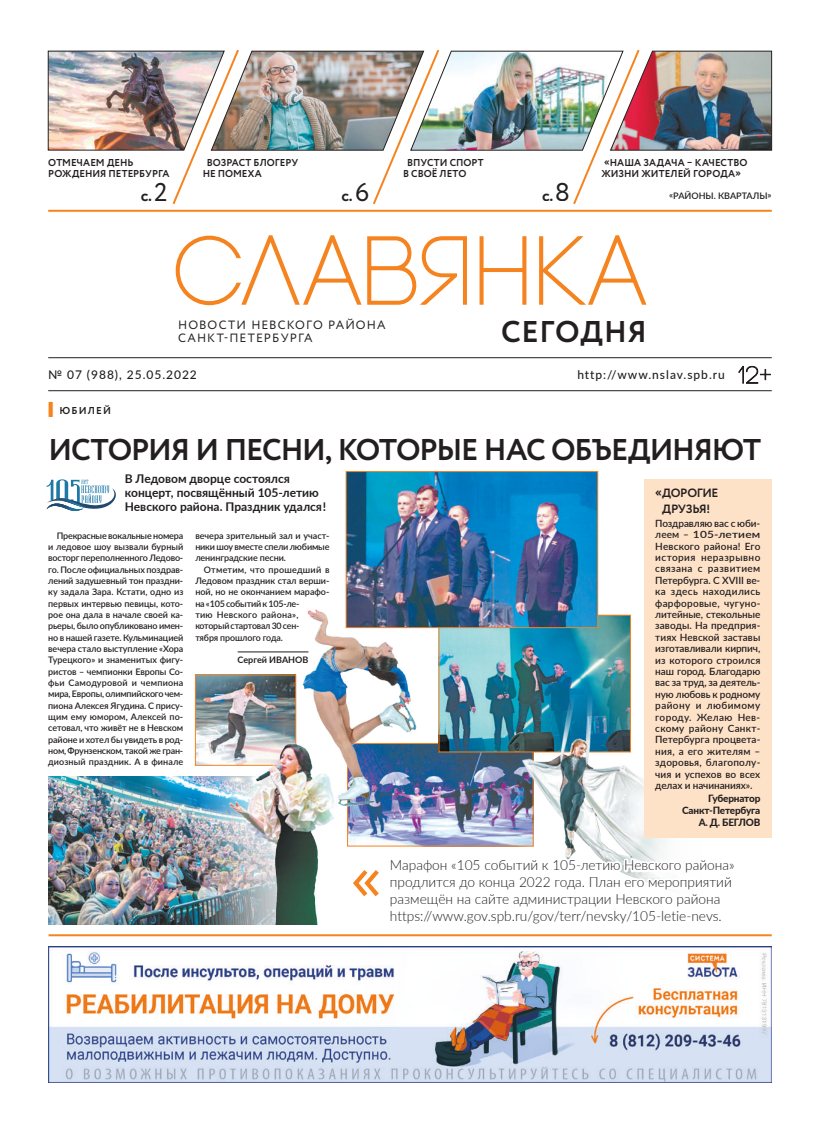
<style>
.page{position:relative;width:820px;height:1134px;background:#fff}
.page>*{position:absolute;margin:0;border:0;box-sizing:border-box;transform-origin:0 0}
.t1{font:60px "Circe";color:#f58420}
.t2{font:700 30px "Circe";letter-spacing:-.035em;color:#231f20}
.t3{font:700 30px "Circe";letter-spacing:.025em;color:#231f20}
.t4{font:700 16px "Circe";color:#231f20}
.t5{font:300 14px/17px "Lato";color:#231f20}
.t6{font:700 12px/14px "Lato";color:#231f20}
.t7{font:500 12px "Lato";letter-spacing:.08em;color:#231f20}
.t8{font:12px/12.8px "Circe";letter-spacing:.085em;color:#231f20}
.t9{font:700 12px/15.4px "Circe";letter-spacing:-.035em;color:#231f20;text-align:center}
.t10{font:600 10px/11.4px "Lato";letter-spacing:.005em;color:#231f20;text-align:justify}
.t11{font:700 10px/11px "Circe";letter-spacing:.005em;color:#231f20}
.t12{font:800 10px/12.4px "Lato";letter-spacing:-.02em;color:#231f20;text-align:right}
.t13{font:600 9px/11.3px "Lato";letter-spacing:-.01em;color:#231f20;text-align:justify}
.t14{font:700 9px "Lato";color:#231f20}
.s1{font-weight:400;font-size:25.7px}
.s2{font-family:"Code Pro Light";font-weight:400;font-size:24px}
</style>
<div class="page">
<img style="left:563px;top:617px;width:65px;height:65px">
<hr style="left:48px;top:210px;width:723px;height:2px;background:#f58420">
<hr style="left:48px;top:934px;width:723px;height:2px;background:#f58420">
<img style="left:48px;top:947px;width:723px;height:136px">
<img style="left:348px;top:473px;width:247px;height:153px">
<div style="left:346px;top:471px;width:251px;height:157px;border:1px solid #f58420"></div>
<img style="left:49px;top:776px;width:73px;height:148px">
<svg style="left:46px;top:479px;width:70px;height:32px"></svg>
<img style="left:194px;top:533px;width:369px;height:173px">
<img style="left:427px;top:682px;width:204px;height:109px">
<img style="left:122px;top:706px;width:329px;height:218px">
<div style="left:623px;top:763px;width:148px;height:160px;background:#fff"></div>
<div style="left:643px;top:479px;width:128px;height:359px;background:#fee2c8"></div>
<img style="left:386px;top:791px;width:352px;height:264px">
<img style="left:48px;top:49px;width:723px;height:156px">
<svg style="left:175px;top:235px;width:292px;height:71px"></svg>
<svg style="left:479px;top:236px;width:48px;height:69px"></svg>
<svg style="left:539px;top:235px;width:108px;height:70px"></svg>
<hr style="left:48px;top:357px;width:723px;height:1px;background:#231f20">
<hr style="left:48px;top:390px;width:723px;height:1px;background:#231f20">
<svg style="left:738px;top:366px;width:32px;height:18px"></svg>
<p class="t11" style="left:48px;top:158px;width:122px">ОТМЕЧАЕМ ДЕНЬ<br>РОЖДЕНИЯ ПЕТЕРБУРГА</p>
<p class="t11" style="left:202px;top:158px;width:97px;text-indent:4px">ВОЗРАСТ БЛОГЕРУ<br>НЕ ПОМЕХА</p>
<p class="t11" style="left:403px;top:158px;width:82px;text-indent:4px">ВПУСТИ СПОРТ<br>В СВОЁ ЛЕТО</p>
<h3 class="t4" style="left:141px;top:184px;width:29px">с.<span class="s1">2</span></h3>
<h3 class="t4" style="left:341px;top:184px;width:29px">с.<span class="s1">6</span></h3>
<h3 class="t4" style="left:542px;top:184px;width:29px">с.<span class="s1">8</span></h3>
<p class="t11" style="left:601px;top:158px;width:147px">«НАША ЗАДАЧА – КАЧЕСТВО<br>ЖИЗНИ ЖИТЕЛЕЙ ГОРОДА»</p>
<p class="t13" style="left:669px;top:189px;width:104px">«РАЙОНЫ. КВАРТАЛЫ»</p>
<h3 class="t8" style="left:178px;top:319px;width:209px">НОВОСТИ НЕВСКОГО РАЙОНА<br>САНКТ-ПЕТЕРБУРГА</h3>
<h2 class="t3" style="left:501px;top:311px;width:147px">СЕГОДНЯ</h2>
<h3 class="t7" style="left:48px;top:366px;width:150px">№ 07 (988), 25.05.2022</h3>
<h3 class="t7" style="left:577px;top:366px;width:196px">http://www.nslav.spb.ru <span class="s2">12+</span></h3>
<p class="t11" style="left:60px;top:405px;width:53px">ЮБИЛЕЙ</p>
<h2 class="t2" style="left:48px;top:430px;width:714px">ИСТОРИЯ И ПЕСНИ, КОТОРЫЕ НАС ОБЪЕДИНЯЮТ</h2>
<h3 class="t6" style="left:125px;top:471px;width:203px">В Ледовом дворце состоялся концерт, посвящённый 105-летию<br>Невского района. Праздник удался !</h3>
<p class="t13" style="left:48px;top:529px;width:137px;text-indent:9px">Прекрасные вокальные номера и ледовое шоу вызвали бурный восторг переполненного Ледово&shy;го. После официальных поздрав&shy;лений задушевный тон праздни&shy;ку задала Зара. Кстати, одно из первых интервью певицы, кото&shy;рое она дала в начале своей ка&shy;рьеры, было опубликовано имен&shy;но в нашей газете. Кульминацией вечера стало выступление «Хора Турецкого» и знаменитых фигу&shy;ристов – чемпионки Европы Со&shy;фьи Самодуровой и чемпиона мира, Европы, олимпийского чем&shy;пиона Алексея Ягудина. С прису&shy;щим ему юмором, Алексей по&shy;сетовал, что живёт не в Невском районе и хотел бы увидеть в род&shy;ном, Фрунзенском, такой же гран&shy;диозный праздник. А в финале</p>
<p class="t13" style="left:195px;top:529px;width:136px">вечера зрительный зал и участ&shy;ники шоу вместе спели любимые ленинградские песни.</p>
<h3 class="t9" style="left:655px;top:486px;width:65px">«ДОРОГИЕ<br>ДРУЗЬЯ!</h3>
<p class="t10" style="left:655px;top:517px;width:107px">Поздравляю вас с юби&shy;леем – 105-летием Невского района! Его история неразрывно связана с развитием Петербурга. C XVIII ве&shy;ка здесь находились фарфоровые, чугуно&shy;литейные, стекольные заводы. На предприя&shy;тиях Невской заставы изготавливали кирпич, из которого строился наш город. Благодарю вас за труд, за деятель&shy;ную любовь к родному району и любимому городу. Желаю Нев&shy;скому району Санкт-Петербурга процвета&shy;ния, а его жителям – здоровья, благополу&shy;чия и успехов во всех делах и начинаниях».</p>
<p class="t12" style="left:682px;top:791px;width:80px">Губернатор<br>Санкт-Петербуга<br>А. Д. БЕГЛОВ</p>
<h3 class="t5" style="left:390px;top:856px;width:346px">Марафон «105 событий к 105-летию Невского района» продлится до конца 2022 года. План его мероприятий размещён на сайте администрации Невского района https://www.gov.spb.ru/gov/terr/nevsky/105-letie-nevs.</h3>
<p class="t13" style="left:195px;top:563px;width:136px;text-align:left;text-indent:9px">Отметим, что прошедший в<br>Ледовом праздник стал верши&shy;ной, но не окончанием марафо&shy;на «105 событий к 105-ле-<br>тию Невского района», который стартовал 30 сен-<br>тября прошлого года.</p>
<p class="t14" style="left:237px;top:653px;width:72px">Сергей ИВАНОВ</p>
<h1 class="t1" style="left:350px;top:838px;width:33px">«</h1>
</div>
